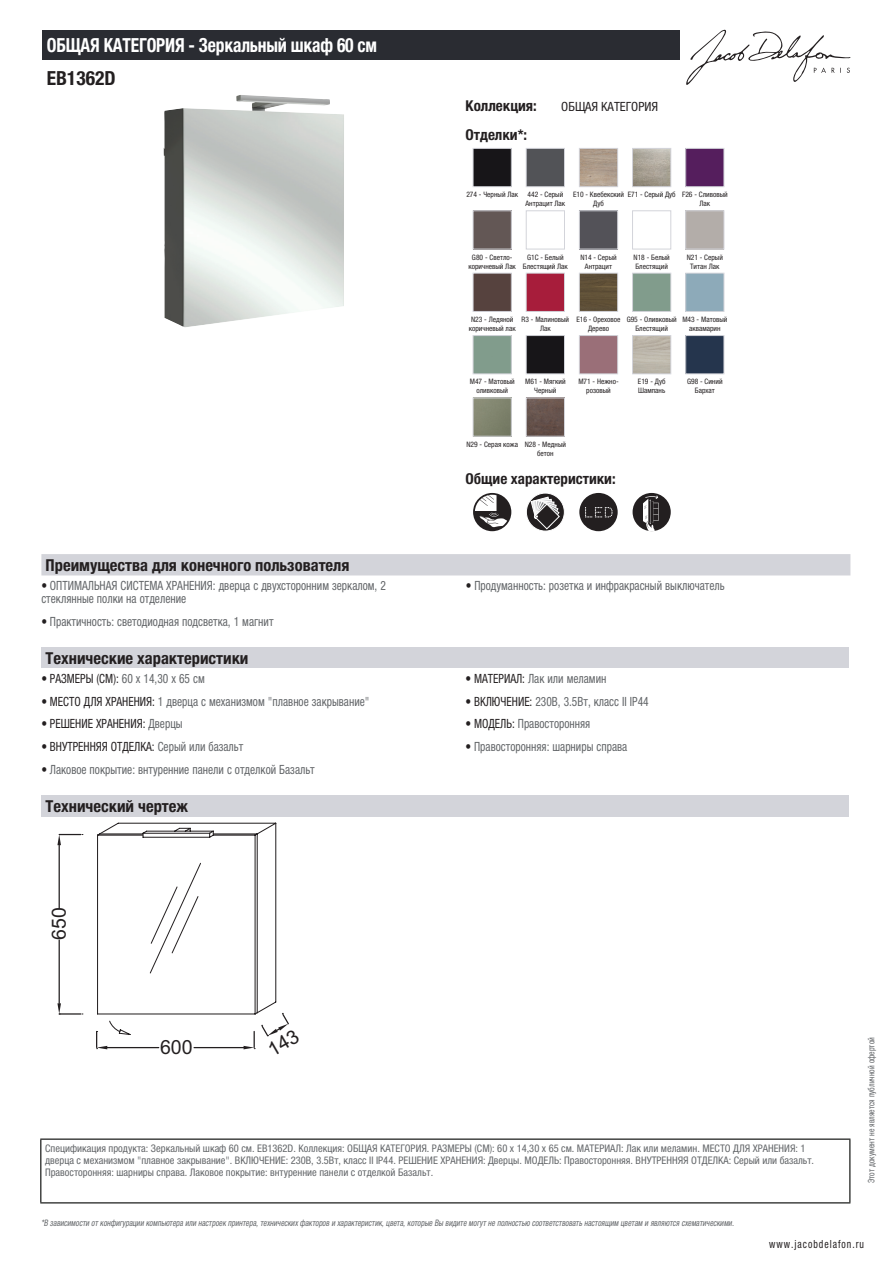
<style>
.page{position:relative;width:893px;height:1263px;background:#fff}
.page>*{position:absolute;margin:0;border:0;box-sizing:border-box;transform-origin:0 0}
.t1{font:700 condensed 19.5px "Helvetica Neue LTCYR";letter-spacing:-.01em;color:#fff;scale:.9 1}
.t2{font:700 condensed 19.5px "Helvetica Neue LTCYR";color:#231f20}
.t3{font:19.5px "Arial";color:#231f20}
.t4{font:700 condensed 16.5px "Helvetica Neue LTCYR";color:#231f20}
.t5{font:700 condensed 15px "Helvetica Neue LTCYR";color:#231f20}
.t6{font:condensed 12.75px/13.5px "Helvetica Neue LTCYR";color:#626568;scale:.9 1}
.t7{font:condensed 12.75px "Helvetica Neue LTCYR";color:#231f20;scale:.9 1}
.t8{font:condensed 12.75px "Helvetica Neue LTCYR";color:#231f20}
.t9{font:condensed 11.25px "Helvetica Neue LTCYR";letter-spacing:.1em;color:#231f20;scale:.87 1}
.t10{font:condensed 10.5px/12px "Helvetica Neue LTCYR";color:#626568}
.t11{font:italic condensed 9px "Helvetica Neue LTCYR";color:#626568;scale:.87 1}
.t12{font:condensed 9px "Helvetica Neue LTCYR";color:#626568;scale:.87 1}
.t13{font:condensed 7.5px/9px "Helvetica Neue LTCYR";color:#231f20;text-align:center}
.s1{color:#231f20}
.s2{color:#626568}
</style>
<div class="page">
<svg style="left:686px;top:30px;width:164px;height:55px"></svg>
<img style="left:163px;top:95px;width:181px;height:232px">
<img style="left:475px;top:150px;width:35px;height:35px">
<div style="left:473px;top:148px;width:39px;height:39px;border:1px solid #d3d4da"></div>
<img style="left:528px;top:150px;width:35px;height:35px">
<div style="left:526px;top:148px;width:39px;height:39px;border:1px solid #d3d4da"></div>
<img style="left:581px;top:150px;width:35px;height:35px">
<div style="left:579px;top:148px;width:39px;height:39px;border:1px solid #d3d4da"></div>
<img style="left:634px;top:150px;width:35px;height:35px">
<div style="left:632px;top:148px;width:39px;height:39px;border:1px solid #d3d4da"></div>
<img style="left:687px;top:150px;width:35px;height:35px">
<div style="left:685px;top:148px;width:39px;height:39px;border:1px solid #d3d4da"></div>
<img style="left:475px;top:212px;width:35px;height:35px">
<div style="left:473px;top:210px;width:39px;height:39px;border:1px solid #d3d4da"></div>
<div style="left:526px;top:210px;width:39px;height:39px;border:1px solid #d3d4da"></div>
<img style="left:581px;top:212px;width:35px;height:35px">
<div style="left:579px;top:210px;width:39px;height:39px;border:1px solid #d3d4da"></div>
<div style="left:632px;top:210px;width:39px;height:39px;border:1px solid #d3d4da"></div>
<div style="left:685px;top:210px;width:39px;height:39px;border:1px solid #d3d4da"></div>
<img style="left:475px;top:275px;width:35px;height:35px">
<div style="left:473px;top:273px;width:39px;height:39px;border:1px solid #d3d4da"></div>
<img style="left:528px;top:275px;width:35px;height:35px">
<div style="left:526px;top:273px;width:39px;height:39px;border:1px solid #d3d4da"></div>
<img style="left:581px;top:275px;width:35px;height:35px">
<div style="left:579px;top:273px;width:39px;height:39px;border:1px solid #d3d4da"></div>
<div style="left:632px;top:273px;width:39px;height:39px;border:1px solid #d3d4da"></div>
<div style="left:685px;top:273px;width:39px;height:39px;border:1px solid #d3d4da"></div>
<div style="left:473px;top:335px;width:39px;height:39px;border:1px solid #d3d4da"></div>
<img style="left:528px;top:337px;width:35px;height:35px">
<div style="left:526px;top:335px;width:39px;height:39px;border:1px solid #d3d4da"></div>
<div style="left:579px;top:335px;width:39px;height:39px;border:1px solid #d3d4da"></div>
<div style="left:632px;top:335px;width:39px;height:39px;border:1px solid #d3d4da"></div>
<img style="left:687px;top:337px;width:35px;height:35px">
<div style="left:685px;top:335px;width:39px;height:39px;border:1px solid #d3d4da"></div>
<img style="left:475px;top:400px;width:35px;height:35px">
<div style="left:473px;top:398px;width:39px;height:39px;border:1px solid #d3d4da"></div>
<img style="left:528px;top:400px;width:35px;height:35px">
<div style="left:526px;top:398px;width:39px;height:39px;border:1px solid #d3d4da"></div>
<svg style="left:473px;top:493px;width:38px;height:38px"></svg>
<svg style="left:526px;top:493px;width:38px;height:38px"></svg>
<div style="left:526px;top:493px;width:38px;height:38px;border:1px solid #fff;border-radius:50%"></div>
<svg style="left:531px;top:497px;width:29px;height:32px"></svg>
<svg style="left:579px;top:493px;width:39px;height:38px"></svg>
<div style="left:633px;top:493px;width:38px;height:38px;background:#231f20;border-radius:19px"></div>
<svg style="left:643px;top:495px;width:16px;height:36px"></svg>
<div style="left:41px;top:554px;width:809px;height:21px;background:#d3d4da"></div>
<div style="left:41px;top:647px;width:808px;height:21px;background:#d3d4da"></div>
<div style="left:41px;top:795px;width:808px;height:21px;background:#d3d4da"></div>
<hr style="left:59px;top:845px;width:1px;height:63px;background:#231f20">
<hr style="left:59px;top:940px;width:1px;height:63px;background:#231f20">
<svg style="left:57px;top:834px;width:26px;height:11px"></svg>
<svg style="left:57px;top:1003px;width:26px;height:12px"></svg>
<div style="left:43px;top:30px;width:637px;height:30px;background:#2a2c32"></div>
<hr style="left:40px;top:1138px;width:810px;height:2px;background:#040503">
<hr style="left:40px;top:1140px;width:1px;height:62px;background:#040503">
<hr style="left:849px;top:1140px;width:1px;height:62px;background:#040503">
<hr style="left:40px;top:1202px;width:810px;height:1px;background:#040503">
<svg style="left:96px;top:823px;width:193px;height:227px"></svg>
<h1 class="t1" style="left:47px;top:34px;width:368px">ОБЩАЯ КАТЕГОРИЯ - Зеркальный шкаф 60 см</h1>
<h1 class="t2" style="left:47px;top:67px;width:70px">EB1362D</h1>
<p class="t5" style="left:466px;top:97px;width:73px">Коллекция:</p>
<p class="t8" style="left:561px;top:99px;width:98px">ОБЩАЯ КАТЕГОРИЯ</p>
<p class="t5" style="left:466px;top:126px;width:63px">Отделки*:</p>
<p class="t13" style="left:466px;top:190px;width:53px">274 - Черный Лак</p>
<p class="t13" style="left:525px;top:190px;width:41px;text-align:left">442 - Серый<br>Антрацит Лак</p>
<p class="t13" style="left:573px;top:190px;width:52px">E10 - Квебекский<br>Дуб</p>
<p class="t13" style="left:699px;top:190px;width:30px;text-align:left;text-indent:-72px">E71 - Серый Дуб F26 - Сливовый<br>Лак</p>
<p class="t13" style="left:468px;top:252px;width:49px">G80 - Светло&shy;коричневый Лак</p>
<p class="t13" style="left:523px;top:252px;width:47px">G1C - Белый<br>Блестящий Лак</p>
<p class="t13" style="left:580px;top:252px;width:38px">N14 - Серый<br>Антрацит</p>
<p class="t13" style="left:633px;top:252px;width:38px;text-align:left">N18 - Белый<br>Блестящий</p>
<p class="t13" style="left:687px;top:252px;width:38px">N21 - Серый<br>Титан Лак</p>
<p class="t13" style="left:469px;top:315px;width:49px">N23 - Ледяной коричневый лак</p>
<p class="t13" style="left:522px;top:315px;width:49px">R3 - Малиновый<br>Лак</p>
<p class="t13" style="left:576px;top:315px;width:46px">E16 - Ореховое<br>Дерево</p>
<p class="t13" style="left:627px;top:315px;width:51px">G95 - Оливковый<br>Блестящий</p>
<p class="t13" style="left:682px;top:315px;width:46px">M43 - Матовый аквамарин</p>
<p class="t13" style="left:470px;top:377px;width:46px">M47 - Матовый оливковый</p>
<p class="t13" style="left:525px;top:377px;width:42px">M61 - Мягкий<br>Черный</p>
<p class="t13" style="left:578px;top:377px;width:42px">M71 - Нежно&shy;розовый</p>
<p class="t13" style="left:638px;top:377px;width:29px;text-align:left">E19 - Дуб<br>Шампань</p>
<p class="t13" style="left:687px;top:377px;width:37px">G98 - Синий<br>Бархат</p>
<p class="t13" style="left:537px;top:440px;width:30px;text-align:left;text-indent:-71px">N29 - Серая кожа N28 - Медный бетон</p>
<p class="t5" style="left:466px;top:471px;width:152px">Общие характеристики:</p>
<p class="t4" style="left:46px;top:556px;width:305px">Преимущества для конечного пользователя</p>
<p class="t6" style="left:41px;top:578px;width:384px"><span class="s1">•</span> ОПТИМАЛЬНАЯ СИСТЕМА ХРАНЕНИЯ: дверца с двухсторонним зеркалом, 2 стеклянные полки на отделение</p>
<p class="t6" style="left:466px;top:578px;width:289px"><span class="s1">•</span> Продуманность: розетка и инфракрасный выключатель</p>
<p class="t6" style="left:41px;top:615px;width:260px"><span class="s1">•</span> Практичность: светодиодная подсветка, 1 магнит</p>
<p class="t4" style="left:46px;top:649px;width:204px">Технические характеристики</p>
<p class="t7" style="left:41px;top:671px;width:183px">• РАЗМЕРЫ (СМ): <span class="s2">60 x 14,30 x 65 см</span></p>
<p class="t6" style="left:466px;top:672px;width:158px"><span class="s1">• МАТЕРИАЛ:</span> Лак или меламин</p>
<p class="t6" style="left:41px;top:694px;width:366px"><span class="s1">• МЕСТО ДЛЯ ХРАНЕНИЯ:</span> 1 дверца с механизмом "плавное закрывание"</p>
<p class="t6" style="left:466px;top:694px;width:205px"><span class="s1">• ВКЛЮЧЕНИЕ:</span> 230В, 3.5Вт, класс II IP44</p>
<p class="t7" style="left:41px;top:716px;width:158px">• РЕШЕНИЕ ХРАНЕНИЯ: <span class="s2">Дверцы</span></p>
<p class="t6" style="left:466px;top:717px;width:140px"><span class="s1">• МОДЕЛЬ:</span> Правосторонняя</p>
<p class="t7" style="left:41px;top:739px;width:226px">• ВНУТРЕННЯЯ ОТДЕЛКА: <span class="s2">Серый или базальт</span></p>
<p class="t6" style="left:466px;top:740px;width:181px"><span class="s1">•</span> Правосторонняя: шарниры справа</p>
<p class="t6" style="left:41px;top:762px;width:305px"><span class="s1">•</span> Лаковое покрытие: внтуренние панели с отделкой Базальт</p>
<p class="t4" style="left:46px;top:797px;width:144px">Технический чертеж</p>
<h1 class="t3" style="left:46px;top:940px;width:34px;rotate:-90deg">650</h1>
<h1 class="t3" style="left:160px;top:1034px;width:34px">600</h1>
<p class="t10" style="left:45px;top:1142px;width:771px">Спецификация продукта: Зеркальный шкаф 60 см. EB1362D. Коллекция: ОБЩАЯ КАТЕГОРИЯ. РАЗМЕРЫ (СМ): 60 x 14,30 x 65 см. МАТЕРИАЛ: Лак или меламин. МЕСТО ДЛЯ ХРАНЕНИЯ: 1 дверца с механизмом "плавное закрывание". ВКЛЮЧЕНИЕ: 230В, 3.5Вт, класс II IP44. РЕШЕНИЕ ХРАНЕНИЯ: Дверцы. МОДЕЛЬ: Правосторонняя. ВНУТРЕННЯЯ ОТДЕЛКА: Серый или базальт.<br>Правосторонняя: шарниры справа. Лаковое покрытие: внтуренние панели с отделкой Базальт.</p>
<p class="t11" style="left:41px;top:1218px;width:800px">*В зависимости отконфигурации компьютера или настроек принтера,техническихфакторов и характеристик,цвета,которые Вы видите могутне полностью соответствоватьнастоящим цветам и являются схематическими.</p>
<p class="t12" style="left:866px;top:1183px;width:169px;rotate:-90deg">Этот документ не является публичной офертой</p>
<p class="t9" style="left:769px;top:1237px;width:110px">www.jacobdelafon.ru</p>
</div>
